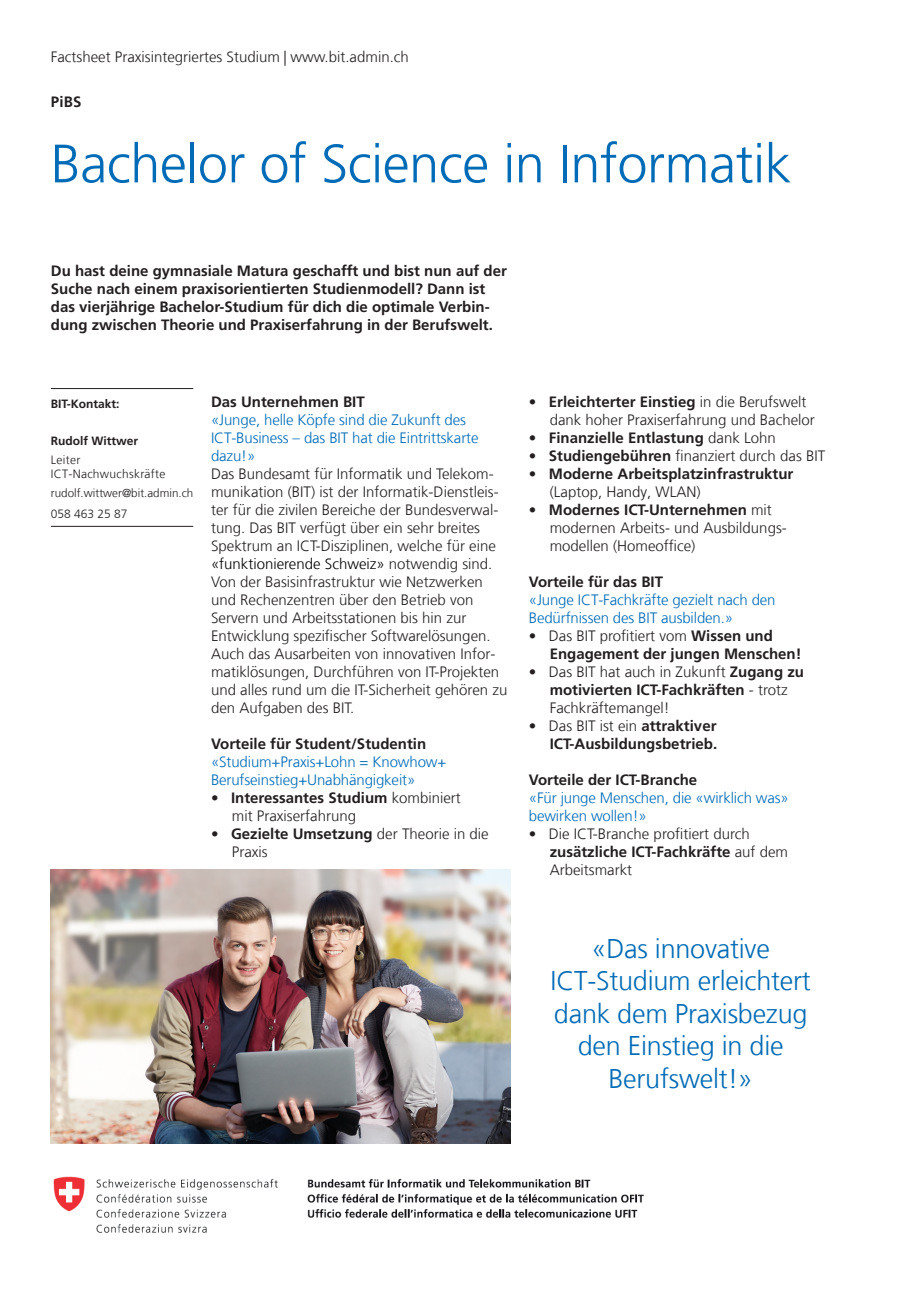
<style>
.page{position:relative;width:919px;height:1289px;background:#fff}
.page>*{position:absolute;margin:0;border:0;box-sizing:border-box;transform-origin:0 0}
.t1{font:300 54px "Frutiger LT Com";letter-spacing:-.01em;color:#006bb6}
.t2{font:300 27px/32.4px "Frutiger LT Com";letter-spacing:-.01em;color:#006bb6;text-align:center}
.t3{font:300 15px/18px "Frutiger LT Com";color:#231f20}
.t4{font:700 15px/18px "Frutiger LT Com";color:#231f20}
.t5{font:300 15px/18px "Frutiger LT Com";letter-spacing:-.01em;color:#006bb6}
.t6{font:700 12px "Frutiger LT Com";color:#231f20}
.t7{font:300 12px/14.4px "Frutiger LT Com";letter-spacing:.025em;color:#231f20}
.t8{font:300 12px "Frutiger LT Com";color:#231f20}
.t9{font:300 11.7px "Frutiger LT Com";color:#231f20}
.s1{color:#000001}
.s2{font-weight:700}
.s3{font-weight:300}
</style>
<div class="page">
<hr style="left:51px;top:388px;width:142px;height:1px;background:#231f20">
<hr style="left:51px;top:526px;width:142px;height:1px;background:#231f20">
<img style="left:53px;top:1176px;width:591px;height:57px">
<img style="left:51px;top:869px;width:459px;height:274px">
<p class="t3" style="left:51px;top:48px;width:359px">Factsheet Praxisintegriertes Studium | www.bit.admin.ch</p>
<p class="t4" style="left:51px;top:93px;width:32px">PiBS</p>
<h1 class="t1" style="left:51px;top:132px;width:742px">Bachelor of Science in Informatik</h1>
<p class="t4" style="left:51px;top:262px;width:457px">Du hast deine gymnasiale Matura geschafft und bist nun auf der Suche nach einem praxisorientierten Studienmodell? Dann ist das vierjährige Bachelor-Studium für dich die optimale Verbin&shy;dung zwischen Theorie und Praxiserfahrung in der Berufswelt.</p>
<p class="t6" style="left:51px;top:396px;width:70px">BIT-Kontakt:</p>
<p class="t6" style="left:51px;top:434px;width:89px">Rudolf Wittwer</p>
<p class="t7" style="left:51px;top:452px;width:116px">Leiter<br>ICT-Nachwuchskräfte</p>
<p class="t8" style="left:51px;top:506px;width:78px">058 463 25 87</p>
<p class="t9" style="left:51px;top:485px;width:144px">rudolf.wittwer@bit.admin.ch</p>
<p class="t4" style="left:211px;top:392px;width:155px">Das Unternehmen BIT</p>
<p class="t5" style="left:211px;top:410px;width:269px">«Junge, helle Köpfe sind die Zukunft des<br>ICT-Business – das BIT hat die Eintrittskarte dazu!»</p>
<p class="t3" style="left:211px;top:464px;width:298px">Das Bundesamt für Informatik und Telekom&shy;munikation (BIT) ist der Informatik-Dienstleis&shy;ter für die zivilen Bereiche der Bundesverwal&shy;tung. Das BIT verfügt über ein sehr breites Spektrum an ICT-Disziplinen, welche für eine <span class="s1">«funktionierende Schweiz»</span> notwendig sind.<br>Von der Basisinfrastruktur wie Netzwerken und Rechenzentren über den Betrieb von Servern und Arbeitsstationen bis hin zur Entwicklung spezifischer Softwarelösungen.<br>Auch das Ausarbeiten von innovativen Infor&shy;matiklösungen, Durchführen von IT-Projekten und alles rund um die IT-Sicherheit gehören zu den Aufgaben des BIT.</p>
<p class="t4" style="left:211px;top:734px;width:217px">Vorteile für Student/Studentin</p>
<p class="t5" style="left:211px;top:752px;width:237px">«Studium+Praxis+Lohn = Knowhow+<br>Berufseinstieg+Unabhängigkeit»</p>
<p class="t3" style="left:232px;top:788px;width:230px;text-indent:-21px">• <span class="s2">Interessantes Studium</span> kombiniert mit Praxiserfahrung</p>
<p class="t3" style="left:232px;top:824px;width:258px;text-indent:-21px">• <span class="s2">Gezielte Umsetzung</span> der Theorie in die<br>Praxis</p>
<p class="t3" style="left:549px;top:392px;width:267px;text-indent:-21px">• <span class="s2">Erleichterter Einstieg</span> in die Berufswelt dank hoher Praxiserfahrung und Bachelor</p>
<p class="t4" style="left:529px;top:428px;width:248px"><span class="s3">•</span> Finanzielle Entlastung <span class="s3">dank Lohn</span></p>
<p class="t3" style="left:529px;top:446px;width:298px">• <span class="s2">Studiengebühren</span> finanziert durch das BIT</p>
<p class="t4" style="left:549px;top:464px;width:245px;text-indent:-21px"><span class="s3">•</span> Moderne Arbeitsplatzinfrastruktur <span class="s3">(Laptop, Handy, WLAN)</span></p>
<p class="t3" style="left:549px;top:500px;width:239px;text-indent:-21px">• <span class="s2">Modernes ICT-Unternehmen</span> mit modernen Arbeits- und Ausbildungs&shy;modellen (Homeoffice)</p>
<p class="t4" style="left:529px;top:572px;width:136px">Vorteile für das BIT</p>
<p class="t5" style="left:529px;top:590px;width:248px">«Junge ICT-Fachkräfte gezielt nach den<br>Bedürfnissen des BIT ausbilden.»</p>
<p class="t4" style="left:549px;top:626px;width:253px;text-indent:-21px"><span class="s3">• Das BIT profitiert vom</span> Wissen und<br>Engagement der jungen Menschen!</p>
<p class="t3" style="left:549px;top:662px;width:256px;text-indent:-21px">• Das BIT hat auch in Zukunft <span class="s2">Zugang zu motivierten ICT-Fachkräften</span> - trotz<br>Fachkräftemangel!</p>
<p class="t4" style="left:529px;top:716px;width:190px;text-align:right"><span class="s3">• Das BIT ist ein</span> attraktiver<br>ICT-Ausbildungsbetrieb.</p>
<p class="t4" style="left:529px;top:770px;width:170px">Vorteile der ICT-Branche</p>
<p class="t5" style="left:529px;top:788px;width:261px">«Für junge Menschen, die «wirklich was» bewirken wollen!»</p>
<p class="t3" style="left:549px;top:824px;width:240px;text-indent:-21px">• Die ICT-Branche profitiert durch <span class="s2">zusätzliche ICT-Fachkräfte</span> auf dem<br>Arbeitsmarkt</p>
<h2 class="t2" style="left:550px;top:932px;width:262px">«Das innovative<br>ICT-Studium erleichtert dank dem Praxisbezug den Einstieg in die<br>Berufswelt!»</h2>
</div>
